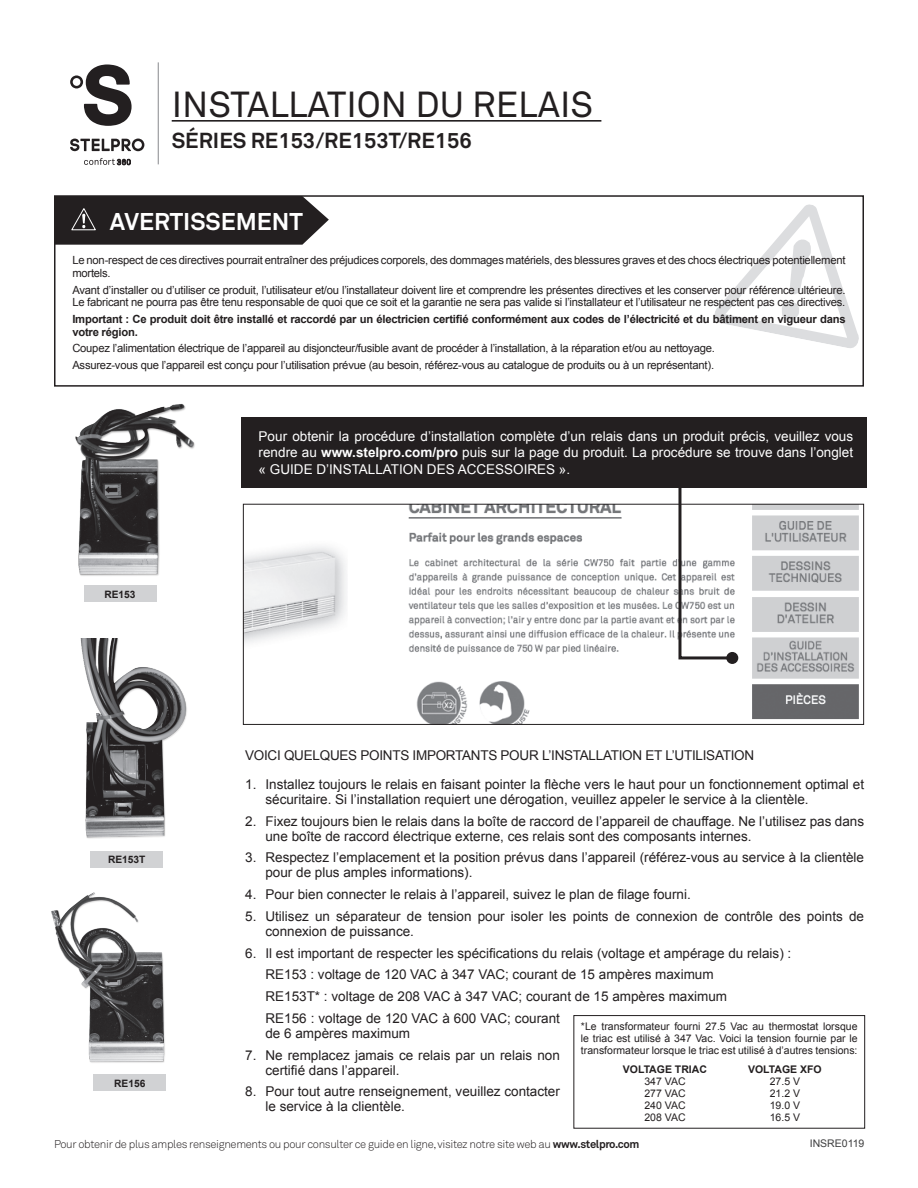
<style>
.page{position:relative;width:918px;height:1188px;background:#fff}
.page>*{position:absolute;margin:0;border:0;box-sizing:border-box;transform-origin:0 0}
.t1{font:35.85px "Akkurat";color:#231f20}
.t2{font:700 24px "Akkurat";color:#fff}
.t3{font:700 21.45px "Akkurat";color:#231f20}
.Texte_body_instructi{font:13.5px/15px "Arial";color:#231f20}
.Carré_noir_instructi{font:13.5px/16.5px "Arial";color:#fff;text-align:justify}
.Texte_body_instructi-2{font:13.5px "Arial";letter-spacing:-.02em;color:#231f20}
.Texte_avertissement{font:11.25px/12.8px "Arial";letter-spacing:-.02em;color:#231f20}
.Texte_avertissement-2{font:700 11.25px/12.8px "Arial";letter-spacing:-.02em;color:#231f20}
.Texte_-_notes{font:300 11.25px "Akkurat";letter-spacing:-.03em;color:#231f20}
.Texte_body_instructi-3{font:10.5px/12px "Arial";color:#231f20;text-align:justify}
.Texte_body_instructi-4{font:700 10.5px "Arial";color:#231f20}
.t4{font:10.5px "Arial";color:#3e3e3f}
.Texte_body_instructi-5{font:700 10.2px "Arial";color:#231f20}
.s1{font-weight:700}
</style>
<div class="page">
<svg style="left:70px;top:139px;width:74px;height:12px"></svg>
<svg style="left:70px;top:64px;width:62px;height:62px"></svg>
<svg style="left:84px;top:158px;width:47px;height:7px"></svg>
<hr style="left:158px;top:62px;width:1px;height:102px;background:#939598">
<hr style="left:172px;top:120px;width:429px;height:2px;background:#231f20">
<svg style="left:715px;top:204px;width:144px;height:144px"></svg>
<div style="left:54px;top:195px;width:810px;height:192px;border:2px solid #231f20"></div>
<svg style="left:54px;top:196px;width:275px;height:49px;background:#302c2d"></svg>
<img style="left:75px;top:403px;width:120px;height:173px">
<img style="left:80px;top:639px;width:107px;height:200px">
<img style="left:51px;top:892px;width:114px;height:171px">
<div style="left:84px;top:586px;width:72px;height:16px;background:#d1d2d4"></div>
<div style="left:90px;top:851px;width:73px;height:17px;background:#d1d2d4"></div>
<div style="left:94px;top:1075px;width:72px;height:16px;background:#d1d2d4"></div>
<img style="left:245px;top:506px;width:614px;height:217px">
<div style="left:243px;top:504px;width:621px;height:221px;border:1px solid #231f20"></div>
<div style="left:241px;top:418px;width:625px;height:70px;background:#231f20"></div>
<svg style="left:677px;top:488px;width:58px;height:173px"></svg>
<div style="left:726px;top:652px;width:12px;height:12px;background:#231f20;border-radius:50%"></div>
<div style="left:573px;top:1015px;width:292px;height:114px;border:1px solid #231f20"></div>
<p class="t1" style="left:172px;top:82px;width:423px">INSTALLATION DU RELAIS</p>
<p class="t3" style="left:172px;top:127px;width:301px">SÉRIES RE153/RE153T/RE156</p>
<p class="t2" style="left:110px;top:206px;width:195px">AVERTISSEMENT</p>
<p class="Texte_avertissement" style="left:72px;top:254px;width:775px">Le non-respect de ces directives pourrait entraîner des préjudices corporels, des dommages matériels, des blessures graves et des chocs électriques potentiellement mortels.</p>
<p class="Texte_avertissement" style="left:72px;top:284px;width:775px">Avant d’installer ou d’utiliser ce produit, l’utilisateur et/ou l’installateur doivent lire et comprendre les présentes directives et les conserver pour référence ultérieure.<br>Le fabricant ne pourra pas être tenu responsable de quoi que ce soit et la garantie ne sera pas valide si l’installateur et l’utilisateur ne respectent pas ces directives.</p>
<p class="Texte_avertissement-2" style="left:72px;top:313px;width:775px">Important : Ce produit doit être installé et raccordé par un électricien certifié conformément aux codes de l’électricité et du bâtiment en vigueur dans votre région.</p>
<p class="Texte_avertissement" style="left:72px;top:342px;width:644px">Coupez l’alimentation électrique de l’appareil au disjoncteur/fusible avant de procéder à l’installation, à la réparation et/ou au nettoyage.</p>
<p class="Texte_avertissement" style="left:72px;top:359px;width:643px">Assurez-vous que l’appareil est conçu pour l’utilisation prévue (au besoin, référez-vous au catalogue de produits ou à un représentant).</p>
<p class="Texte_body_instructi-5" style="left:104px;top:587px;width:33px">RE153</p>
<p class="Texte_body_instructi-5" style="left:108px;top:853px;width:39px">RE153T</p>
<p class="Texte_body_instructi-5" style="left:114px;top:1076px;width:33px">RE156</p>
<p class="Carré_noir_instructi" style="left:259px;top:428px;width:596px">Pour obtenir la procédure d’installation complète d’un relais dans un produit précis, veuillez vous rendre au <span class="s1">www.stelpro.com/pro</span> puis sur la page du produit. La procédure se trouve dans l’onglet « GUIDE D’INSTALLATION DES ACCESSOIRES ».</p>
<p class="Texte_body_instructi-2" style="left:245px;top:747px;width:511px">VOICI QUELQUES POINTS IMPORTANTS POUR L’INSTALLATION ET L’UTILISATION</p>
<p class="Texte_body_instructi" style="left:265px;top:777px;width:600px;text-indent:-20px">1. Installez toujours le relais en faisant pointer la flèche vers le haut pour un fonctionnement optimal et sécuritaire. Si l’installation requiert une dérogation, veuillez appeler le service à la clientèle.</p>
<p class="Texte_body_instructi" style="left:265px;top:814px;width:600px;text-indent:-20px">2. Fixez toujours bien le relais dans la boîte de raccord de l’appareil de chauffage. Ne l’utilisez pas dans une boîte de raccord électrique externe, ces relais sont des composants internes.</p>
<p class="Texte_body_instructi" style="left:265px;top:850px;width:600px;text-indent:-20px">3. Respectez l’emplacement et la position prévus dans l’appareil (référez-vous au service à la clientèle pour de plus amples informations).</p>
<p class="Texte_body_instructi" style="left:245px;top:887px;width:447px">4. Pour bien connecter le relais à l’appareil, suivez le plan de filage fourni.</p>
<p class="Texte_body_instructi" style="left:265px;top:909px;width:600px;text-indent:-20px">5. Utilisez un séparateur de tension pour isoler les points de connexion de contrôle des points de connexion de puissance.</p>
<p class="Texte_body_instructi" style="left:245px;top:946px;width:548px">6. Il est important de respecter les spécifications du relais (voltage et ampérage du relais) :</p>
<p class="Texte_body_instructi" style="left:265px;top:967px;width:450px">RE153 : voltage de 120 VAC à 347 VAC; courant de 15 ampères maximum</p>
<p class="Texte_body_instructi" style="left:265px;top:989px;width:463px">RE153T* : voltage de 208 VAC à 347 VAC; courant de 15 ampères maximum</p>
<p class="Texte_body_instructi" style="left:265px;top:1011px;width:296px">RE156 : voltage de 120 VAC à 600 VAC; courant de 6 ampères maximum</p>
<p class="Texte_body_instructi" style="left:265px;top:1048px;width:296px;text-indent:-20px">7. Ne remplacez jamais ce relais par un relais non certifié dans l’appareil.</p>
<p class="Texte_body_instructi" style="left:265px;top:1084px;width:296px;text-indent:-20px">8. Pour tout autre renseignement, veuillez contacter le service à la clientèle.</p>
<p class="Texte_body_instructi-3" style="left:581px;top:1021px;width:278px">*Le transformateur fourni 27.5 Vac au thermostat lorsque le triac est utilisé à 347 Vac. Voici la tension fournie par le transformateur lorsque le triac est utilisé à d’autres tensions:</p>
<p class="Texte_body_instructi-4" style="left:623px;top:1062px;width:86px">VOLTAGE TRIAC</p>
<p class="Texte_body_instructi-4" style="left:748px;top:1062px;width:75px">VOLTAGE XFO</p>
<p class="Texte_body_instructi-3" style="left:644px;top:1076px;width:43px">347 VAC</p>
<p class="Texte_body_instructi-3" style="left:770px;top:1076px;width:32px">27.5 V</p>
<p class="Texte_body_instructi-3" style="left:644px;top:1088px;width:43px">277 VAC</p>
<p class="Texte_body_instructi-3" style="left:770px;top:1088px;width:32px">21.2 V</p>
<p class="Texte_body_instructi-3" style="left:644px;top:1100px;width:43px">240 VAC</p>
<p class="Texte_body_instructi-3" style="left:770px;top:1100px;width:32px">19.0 V</p>
<p class="Texte_body_instructi-3" style="left:644px;top:1112px;width:43px">208 VAC</p>
<p class="Texte_body_instructi-3" style="left:770px;top:1112px;width:32px">16.5 V</p>
<p class="Texte_-_notes" style="left:54px;top:1137px;width:587px">Pour obtenir de plus amples renseignements ou pour consulter ce guide en ligne, visitez notre site web au <span class="s1">www.stelpro.com</span></p>
<p class="t4" style="left:810px;top:1136px;width:56px">INSRE0119</p>
</div>
